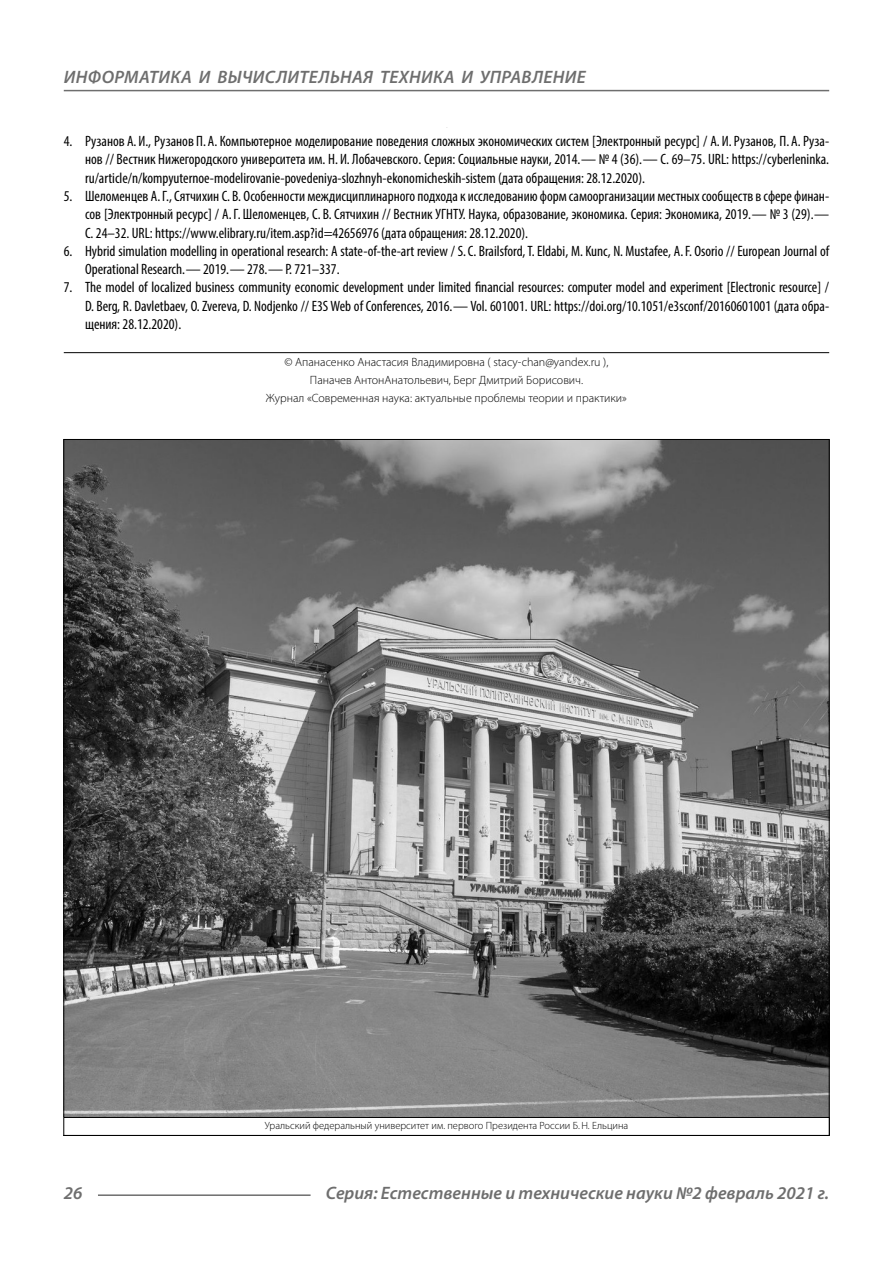
<style>
.page{position:relative;width:893px;height:1263px;background:#fff}
.page>*{position:absolute;margin:0;border:0;box-sizing:border-box;transform-origin:0 0}
.t1{font:italic 600 18px "Myriad Pro";color:#6e6e6e}
.t2{font:condensed 15px/18.3px "Myriad Pro";color:#000;text-align:justify}
.Copy{font:300 12px/18.3px "Myriad Pro";color:#000;text-align:center}
.Author-doc{font:300 10.5px "Myriad Pro";color:#000}
</style>
<div class="page">
<hr style="left:64px;top:352px;width:765px;height:1px;background:#000">
<img style="left:65px;top:441px;width:763px;height:676px">
<div style="left:63px;top:1117px;width:767px;height:19px;border:1px solid #000"></div>
<hr style="left:98px;top:1194px;width:213px;height:2px;background:#6e6e6e">
<hr style="left:64px;top:90px;width:765px;height:1px;background:#6e6e6e">
<p class="t1" style="left:64px;top:66px;width:25px">Информатика</p>
<p class="t1" style="left:199px;top:66px;width:55px">и вычислител</p>
<p class="t1" style="left:330px;top:66px;width:23px">ьная</p>
<p class="t1" style="left:380px;top:66px;width:12px">техника</p>
<p class="t1" style="left:461px;top:66px;width:41px">и управление</p>
<p class="t2" style="left:85px;top:132px;width:746px;text-indent:-21px">4. Рузанов А. И., Рузанов П. А. Компьютерное моделирование поведения сложных экономических систем [Электронный ресурс] / А. И. Рузанов, П. А. Руза&shy;нов // Вестник Нижегородского университета им. Н. И. Лобачевского. Серия: Социальные науки, 2014.— № 4 (36).— С. 69–75. URL: https://cyberleninka. ru/article/n/kompyuternoe-modelirovanie-povedeniya-slozhnyh-ekonomicheskih-sistem (дата обращения: 28.12.2020).</p>
<p class="t2" style="left:85px;top:187px;width:746px;text-indent:-21px">5. Шеломенцев А.Г., Сятчихин С. В. Особенности междисциплинарного подхода к исследованию форм самоорганизации местных сообществ в сфере финан&shy;сов [Электронный ресурс] / А.Г. Шеломенцев, С. В. Сятчихин // Вестник УГНТУ. Наука, образование, экономика. Серия: Экономика, 2019.— № 3 (29).— С. 24–32. URL: https://www.elibrary.ru/item.asp?id=42656976 (дата обращения: 28.12.2020).</p>
<p class="t2" style="left:85px;top:242px;width:746px;text-indent:-21px">6. Hybrid simulation modelling in operational research: A state-of-the-art review / S.C. Brailsford, T. Eldabi, M. Kunc, N. Mustafee, A.F. Osorio // European Journal of<br>Operational Research.— 2019.— 278.— P. 721–337.</p>
<p class="t2" style="left:85px;top:278px;width:746px;text-indent:-21px">7. The model of localized business community economic development under limited financial resources: computer model and experiment [Electronic resource] / D. Berg, R. Davletbaev, O. Zvereva, D. Nodjenko // E3S Web of Conferences, 2016.— Vol. 601001. URL: https://doi.org/10.1051/e3sconf/20160601001 (дата обра&shy;щения: 28.12.2020).</p>
<p class="Copy" style="left:266px;top:352px;width:363px">© Апанасенко Анастасия Владимировна ( stacy-chan@yandex.ru ),<br>Паначев АнтонАнатольевич, Берг Дмитрий Борисович.<br>Журнал «Современная наука: актуальные проблемы теории и практики»</p>
<p class="Author-doc" style="left:265px;top:1119px;width:365px">Уральский федеральный университет им. первого Президента России Б.Н. Ельцина</p>
<p class="t1" style="left:64px;top:1182px;width:20px">26</p>
<p class="t1" style="left:326px;top:1182px;width:505px">Серия: Естественные и технические науки №2 февраль 2021 г.</p>
</div>
